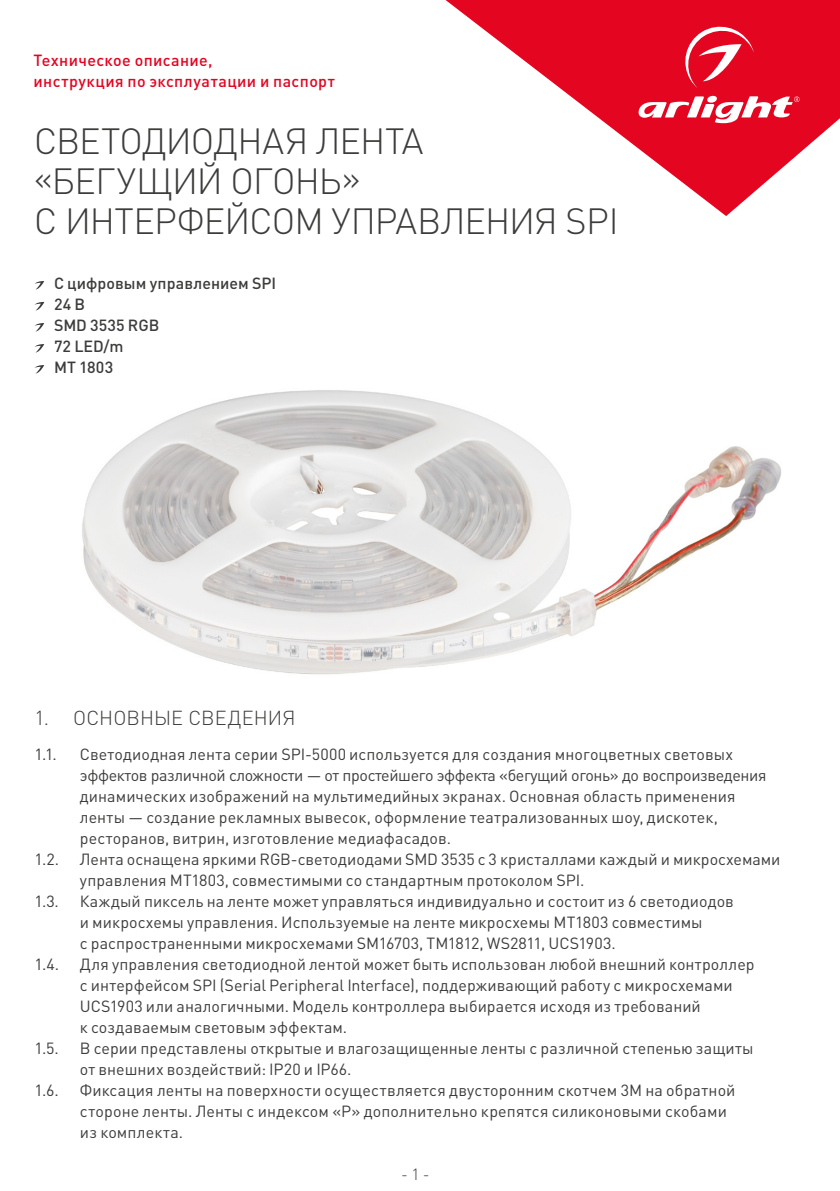
<style>
.page{position:relative;width:840px;height:1191px;background:#fff}
.page>*{position:absolute;margin:0;border:0;box-sizing:border-box;transform-origin:0 0}
.t1{font:300 36px/40px "DIN Pro";letter-spacing:-.025em;color:#3c3c3b}
.t2{font:300 20px "DIN Pro";letter-spacing:.005em;color:#3c3c3b}
.t3{font:16px/21px "DIN Pro";letter-spacing:.005em;color:#3c3c3b}
.t4{font:500 16px/21px "DIN Pro";letter-spacing:.025em;color:#e40521}
.t5{font:500 16px/21px "DIN Pro";letter-spacing:.005em;color:#3c3c3b}
.t6{font:300 16px "DIN Pro";color:#3c3c3b}
</style>
<div class="page">
<svg style="left:445px;top:0;width:394px;height:216px;fill:#e40521"></svg>
<svg style="left:635px;top:96px;width:164px;height:30px"></svg>
<svg style="left:680px;top:22px;width:73px;height:66px;background:#e83047"></svg>
<img style="left:82px;top:390px;width:699px;height:285px">
<svg style="left:34px;top:281px;width:10px;height:8px"></svg>
<svg style="left:34px;top:302px;width:10px;height:8px"></svg>
<svg style="left:34px;top:323px;width:10px;height:8px"></svg>
<svg style="left:34px;top:344px;width:10px;height:8px"></svg>
<svg style="left:34px;top:365px;width:10px;height:8px"></svg>
<p class="t4" style="left:34px;top:49px;width:302px">Техническое описание,<br>инструкция по эксплуатации и паспорт</p>
<h1 class="t1" style="left:34px;top:119px;width:585px">СВЕТОДИОДНАЯ ЛЕНТА «БЕГУЩИЙ ОГОНЬ»<br>С ИНТЕРФЕЙСОМ УПРАВЛЕНИЯ SPI</h1>
<p class="t5" style="left:54px;top:272px;width:224px">С цифровым управлением SPI<br>24 В<br>SMD 3535 RGB<br>72 LED/m<br>МТ 1803</p>
<p class="t2" style="left:34px;top:704px;width:262px">1. ОСНОВНЫЕ СВЕДЕНИЯ</p>
<p class="t3" style="left:34px;top:742px;width:24px">1.1.</p>
<p class="t3" style="left:80px;top:742px;width:687px">Светодиодная лента серии SPI-5000 используется для создания многоцветных световых эффектов различной сложности — от простейшего эффекта «бегущий огонь» до воспроизведения динамических изображений на мультимедийных экранах. Основная область применения ленты — создание рекламных вывесок, оформление театрализованных шоу, дискотек, ресторанов, витрин, изготовление медиафасадов.</p>
<p class="t3" style="left:34px;top:847px;width:26px">1.2.</p>
<p class="t3" style="left:80px;top:847px;width:701px">Лента оснащена яркими RGB-светодиодами SMD 3535 с 3 кристаллами каждый и микросхемами управления МТ1803, совместимыми со стандартным протоколом SPI.</p>
<p class="t3" style="left:34px;top:889px;width:26px">1.3.</p>
<p class="t3" style="left:80px;top:889px;width:655px">Каждый пиксель на ленте может управляться индивидуально и состоит из 6 светодиодов и микросхемы управления. Используемые на ленте микросхемы МТ1803 совместимы<br>с распространенными микросхемами SM16703, ТМ1812, WS2811, UCS1903.</p>
<p class="t3" style="left:34px;top:952px;width:26px">1.4.</p>
<p class="t3" style="left:80px;top:952px;width:675px">Для управления светодиодной лентой может быть использован любой внешний контроллер с интерфейсом SPI (Serial Peripheral Interface), поддерживающий работу с микросхемами UCS1903 или аналогичными. Модель контроллера выбирается исходя из требований<br>к создаваемым световым эффектам.</p>
<p class="t3" style="left:34px;top:1036px;width:26px">1.5.</p>
<p class="t3" style="left:80px;top:1036px;width:675px">В серии представлены открытые и влагозащищенные ленты с различной степенью защиты от внешних воздействий: IP20 и IP66.</p>
<p class="t3" style="left:34px;top:1078px;width:26px">1.6.</p>
<p class="t3" style="left:80px;top:1078px;width:656px">Фиксация ленты на поверхности осуществляется двусторонним скотчем 3М на обратной стороне ленты. Ленты с индексом «P» дополнительно крепятся силиконовыми скобами из комплекта.</p>
<p class="t6" style="left:401px;top:1163px;width:30px">- 1 -</p>
</div>
